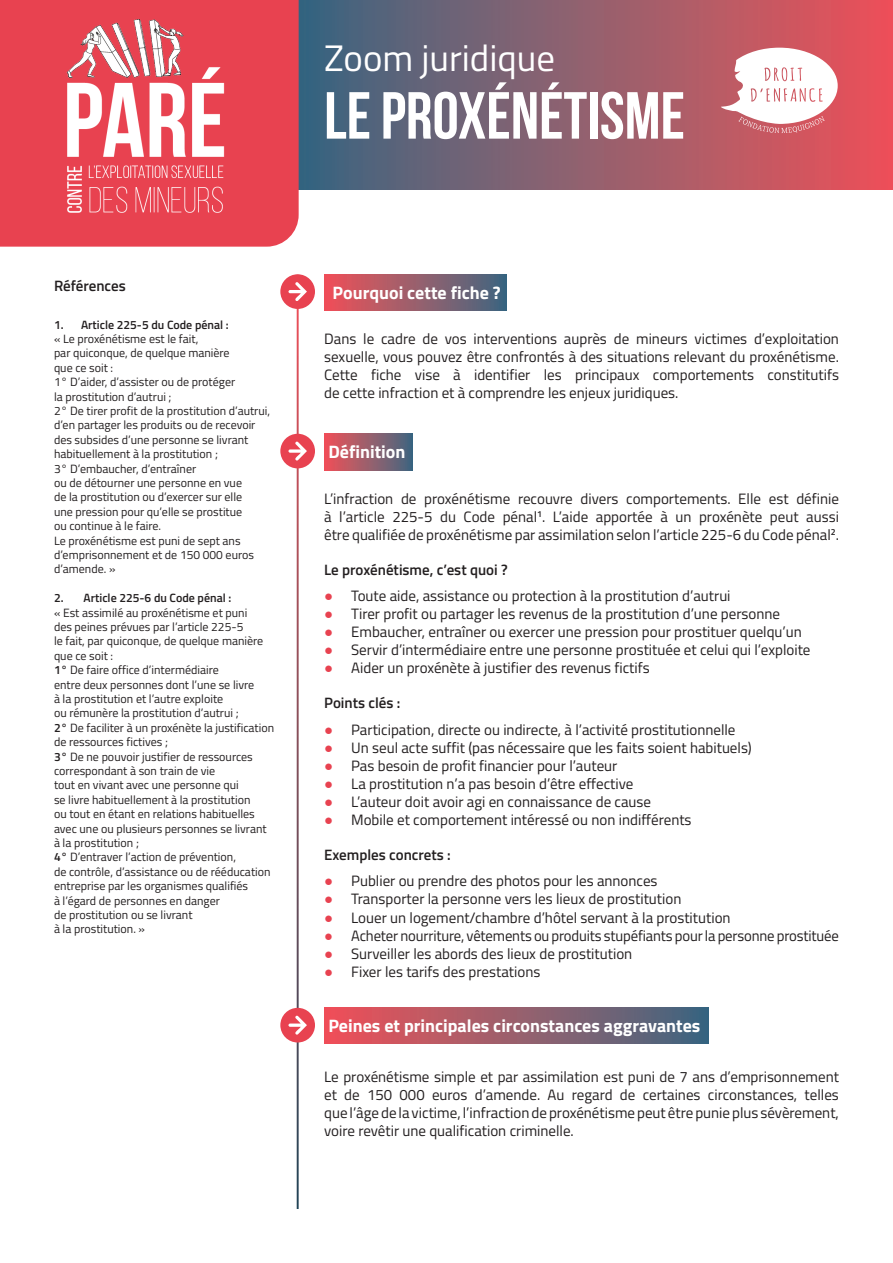
<style>
.page{position:relative;width:893px;height:1263px;background:#fff}
.page>*{position:absolute;margin:0;border:0;box-sizing:border-box;transform-origin:0 0}
.t1{font:700 66.45px "Bebas Neue";color:#fff}
.t2{font:36.9px "Titillium Web";color:#fff}
.titre{font:700 18px "Titillium Web";color:#fff}
.texte_standard{font:15px/18px "Titillium Web";color:#231f20;text-align:justify}
.texte_standard-2{font:600 15px "Titillium Web";color:#231f20}
.note_de_bas_de_page{font:12px/14.4px "Titillium Web";color:#231f20}
.t3{font:600 12px "Titillium Web";color:#231f20}
.s1{font-weight:600}
.s2{font-family:"Arial";color:#e84250}
</style>
<div class="page">
<div style="left:299px;top:0;width:594px;height:189px;background:linear-gradient(to right,#3b6881,#ee5459)"></div>
<div style="left:0;top:0;width:299px;height:247px;background:#e84250"></div>
<img style="left:64px;top:19px;width:162px;height:200px">
<svg style="left:721px;top:48px;width:117px;height:85px"></svg>
<div style="left:324px;top:274px;width:183px;height:37px;background:linear-gradient(to right,#f15358,#3f6881)"></div>
<div style="left:324px;top:434px;width:89px;height:36px;background:linear-gradient(to right,#f15258,#406880)"></div>
<div style="left:324px;top:1008px;width:384px;height:36px;background:linear-gradient(to right,#f25358,#3e6881)"></div>
<div style="left:280px;top:274px;width:35px;height:35px;background:#e84250;border-radius:50%"></div>
<svg style="left:288px;top:282px;width:19px;height:19px"></svg>
<div style="left:280px;top:434px;width:35px;height:34px;background:#e84250;border-radius:50%"></div>
<svg style="left:288px;top:441px;width:19px;height:20px"></svg>
<div style="left:280px;top:1008px;width:35px;height:34px;background:#e84250;border-radius:50%"></div>
<svg style="left:288px;top:1015px;width:19px;height:20px"></svg>
<p class="t2" style="left:324px;top:31px;width:232px">Zoom juridique</p>
<p class="t1" style="left:324px;top:79px;width:362px">LE PROXÉNÉTISME</p>
<p class="texte_standard-2" style="left:54px;top:275px;width:73px">Références</p>
<p class="t3" style="left:54px;top:315px;width:176px">1. Article 225-5 du Code pénal :</p>
<p class="note_de_bas_de_page" style="left:54px;top:331px;width:177px">« Le proxénétisme est le fait,<br>par quiconque, de quelque manière que ce soit :</p>
<p class="note_de_bas_de_page" style="left:54px;top:374px;width:183px">1° D’aider, d’assister ou de protéger la prostitution d’autrui ;</p>
<p class="note_de_bas_de_page" style="left:54px;top:403px;width:218px">2° De tirer profit de la prostitution d’autrui, d’en partager les produits ou de recevoir des subsides d’une personne se livrant habituellement à la prostitution ;</p>
<p class="note_de_bas_de_page" style="left:54px;top:461px;width:190px">3° D’embaucher, d’entraîner<br>ou de détourner une personne en vue de la prostitution ou d’exercer sur elle une pression pour qu’elle se prostitue ou continue à le faire.</p>
<p class="note_de_bas_de_page" style="left:54px;top:533px;width:201px">Le proxénétisme est puni de sept ans d’emprisonnement et de 150 000 euros d’amende. »</p>
<p class="t3" style="left:54px;top:589px;width:179px">2. Article 225-6 du Code pénal :</p>
<p class="note_de_bas_de_page" style="left:54px;top:605px;width:211px">« Est assimilé au proxénétisme et puni des peines prévues par l’article 225-5<br>le fait, par quiconque, de quelque manière que ce soit :</p>
<p class="note_de_bas_de_page" style="left:54px;top:662px;width:202px"><span class="s1">1°</span> De faire office d’intermédiaire<br>entre deux personnes dont l’une se livre à la prostitution et l’autre exploite<br>ou rémunère la prostitution d’autrui ;</p>
<p class="note_de_bas_de_page" style="left:54px;top:720px;width:222px"><span class="s1">2°</span> De faciliter à un proxénète la justification de ressources fictives ;</p>
<p class="note_de_bas_de_page" style="left:54px;top:749px;width:214px"><span class="s1">3°</span> De ne pouvoir justifier de ressources correspondant à son train de vie<br>tout en vivant avec une personne qui<br>se livre habituellement à la prostitution<br>ou tout en étant en relations habituelles avec une ou plusieurs personnes se livrant à la prostitution ;</p>
<p class="note_de_bas_de_page" style="left:54px;top:849px;width:218px"><span class="s1">4°</span> D’entraver l’action de prévention,<br>de contrôle, d’assistance ou de rééducation entreprise par les organismes qualifiés<br>à l’égard de personnes en danger<br>de prostitution ou se livrant<br>à la prostitution. »</p>
<p class="titre" style="left:333px;top:279px;width:170px">Pourquoi cette fiche ?</p>
<p class="texte_standard" style="left:324px;top:329px;width:516px">Dans le cadre de vos interventions auprès de mineurs victimes d’exploitation sexuelle, vous pouvez être confrontés à des situations relevant du proxénétisme.<br>Cette fiche vise à identifier les principaux comportements constitutifs de cette infraction et à comprendre les enjeux juridiques.</p>
<p class="titre" style="left:328px;top:438px;width:79px">Définition</p>
<p class="texte_standard" style="left:324px;top:489px;width:516px">L’infraction de proxénétisme recouvre divers comportements. Elle est définie à l’article 225-5 du Code pénal<sup>1</sup>. L’aide apportée à un proxénète peut aussi être qualifiée de proxénétisme par assimilation selon l’article 225-6 du Code pénal<sup>2</sup>.</p>
<p class="texte_standard-2" style="left:324px;top:558px;width:185px">Le proxénétisme, c’est quoi ?</p>
<p class="texte_standard" style="left:324px;top:586px;width:408px"><span class="s2">●</span> Toute aide, assistance ou protection à la prostitution d’autrui</p>
<p class="texte_standard" style="left:324px;top:604px;width:457px"><span class="s2">●</span> Tirer profit ou partager les revenus de la prostitution d’une personne</p>
<p class="texte_standard" style="left:324px;top:622px;width:479px"><span class="s2">●</span> Embaucher, entraîner ou exercer une pression pour prostituer quelqu’un</p>
<p class="texte_standard" style="left:324px;top:640px;width:488px"><span class="s2">●</span> Servir d’intermédiaire entre une personne prostituée et celui qui l’exploite</p>
<p class="texte_standard" style="left:324px;top:658px;width:327px"><span class="s2">●</span> Aider un proxénète à justifier des revenus fictifs</p>
<p class="texte_standard-2" style="left:324px;top:692px;width:78px">Points clés :</p>
<p class="texte_standard" style="left:324px;top:720px;width:413px"><span class="s2">●</span> Participation, directe ou indirecte, à l’activité prostitutionnelle</p>
<p class="texte_standard" style="left:324px;top:738px;width:429px"><span class="s2">●</span> Un seul acte suffit (pas nécessaire que les faits soient habituels)</p>
<p class="texte_standard" style="left:324px;top:756px;width:295px"><span class="s2">●</span> Pas besoin de profit financier pour l’auteur</p>
<p class="texte_standard" style="left:324px;top:774px;width:311px"><span class="s2">●</span> La prostitution n’a pas besoin d’être effective</p>
<p class="texte_standard" style="left:324px;top:792px;width:328px"><span class="s2">●</span> L’auteur doit avoir agi en connaissance de cause</p>
<p class="texte_standard" style="left:324px;top:810px;width:369px"><span class="s2">●</span> Mobile et comportement intéressé ou non indifférents</p>
<p class="texte_standard-2" style="left:324px;top:843px;width:128px">Exemples concrets :</p>
<p class="texte_standard" style="left:324px;top:871px;width:335px"><span class="s2">●</span> Publier ou prendre des photos pour les annonces</p>
<p class="texte_standard" style="left:324px;top:889px;width:359px"><span class="s2">●</span> Transporter la personne vers les lieux de prostitution</p>
<p class="texte_standard" style="left:324px;top:907px;width:408px"><span class="s2">●</span> Louer un logement/chambre d’hôtel servant à la prostitution</p>
<p class="texte_standard" style="left:324px;top:925px;width:516px"><span class="s2">●</span> Acheter nourriture, vêtements ou produits stupéfiants pour la personne prostituée</p>
<p class="texte_standard" style="left:324px;top:943px;width:310px"><span class="s2">●</span> Surveiller les abords des lieux de prostitution</p>
<p class="texte_standard" style="left:324px;top:961px;width:218px"><span class="s2">●</span> Fixer les tarifs des prestations</p>
<p class="titre" style="left:328px;top:1012px;width:374px">Peines et principales circonstances aggravantes</p>
<p class="texte_standard" style="left:324px;top:1067px;width:516px">Le proxénétisme simple et par assimilation est puni de 7 ans d’emprisonnement et de 150 000 euros d’amende. Au regard de certaines circonstances, telles que l’âge de la victime, l’infraction de proxénétisme peut être punie plus sévèrement, voire revêtir une qualification criminelle.</p>
</div>
